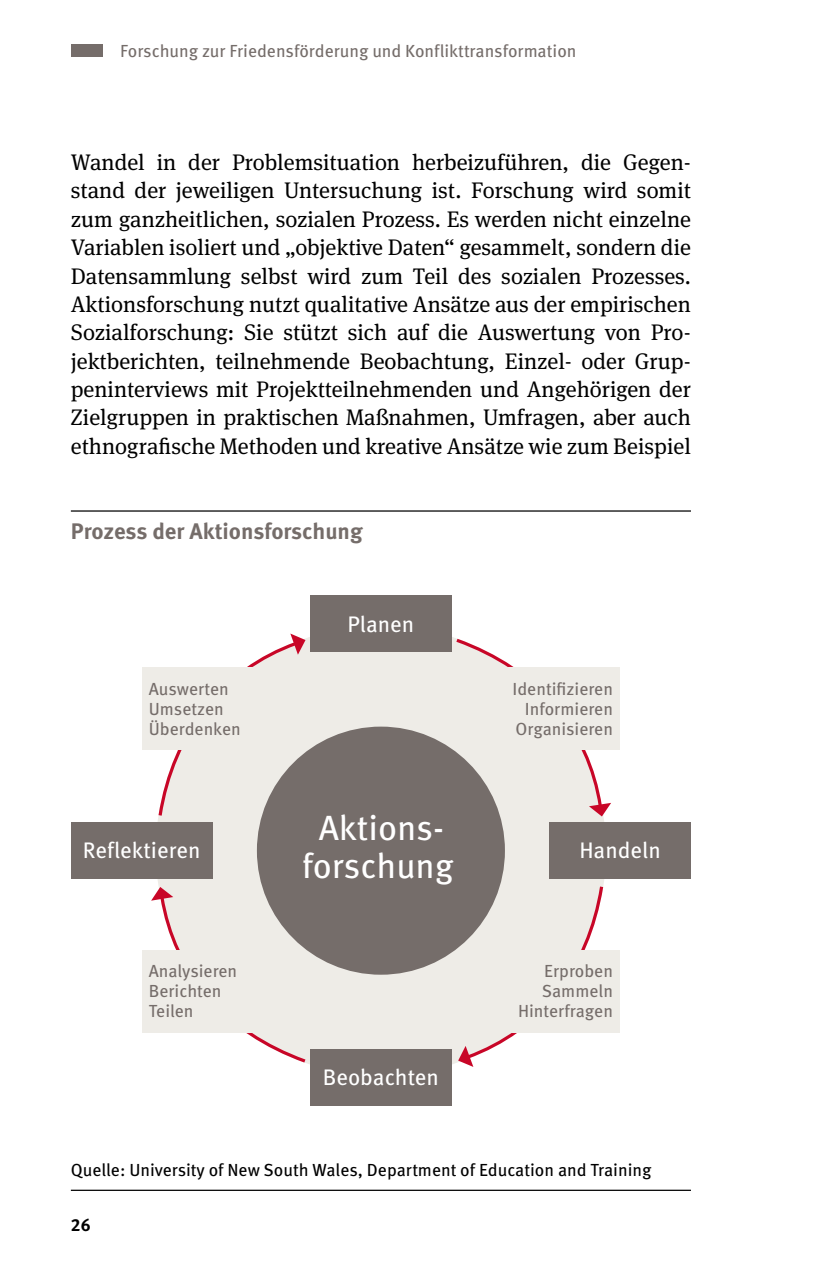
<style>
.page{position:relative;width:815px;height:1276px;background:#fff}
.page>*{position:absolute;margin:0;border:0;box-sizing:border-box;transform-origin:0 0}
.t1{font:35px/37.5px "Meta Pro";color:#fff;text-align:center}
.t2{font:22.5px/28.2px "Meta Serif Pro";color:#000;text-align:justify}
.t3{font:22.5px "Meta Pro";color:#fff}
.t4{font:700 22.5px "Meta Pro";color:#756d6a}
.t5{font:17.5px/20px "Meta Pro";color:#756d6a}
.t6{font:17.5px "Meta Pro";color:#000}
.t7{font:700 17.5px "Meta Pro";color:#000}
</style>
<div class="page">
<hr style="left:71px;top:510px;width:620px;height:1px;background:#000">
<hr style="left:71px;top:1189px;width:620px;height:2px;background:#000">
<div style="left:156px;top:625px;width:450px;height:451px;background:#eeece7;border-radius:50%"></div>
<div style="left:310px;top:595px;width:142px;height:57px;background:#756d6a"></div>
<div style="left:310px;top:1049px;width:142px;height:57px;background:#756d6a"></div>
<div style="left:71px;top:822px;width:142px;height:57px;background:#756d6a"></div>
<div style="left:549px;top:822px;width:142px;height:57px;background:#756d6a"></div>
<div style="left:257px;top:726px;width:248px;height:248px;background:#756d6a;border-radius:50%"></div>
<svg style="left:158px;top:633px;width:147px;height:186px"></svg>
<svg style="left:453px;top:637px;width:158px;height:179px"></svg>
<svg style="left:151px;top:887px;width:158px;height:176px"></svg>
<svg style="left:458px;top:883px;width:147px;height:184px"></svg>
<div style="left:142px;top:667px;width:141px;height:83px;background:#eeece7"></div>
<div style="left:142px;top:950px;width:141px;height:82px;background:#eeece7"></div>
<div style="left:478px;top:667px;width:142px;height:83px;background:#eeece7"></div>
<div style="left:478px;top:950px;width:142px;height:82px;background:#eeece7"></div>
<div style="left:71px;top:44px;width:32px;height:13px;background:#756d6a"></div>
<p class="t5" style="left:120px;top:39px;width:458px">Forschung zur Friedensförderung und Konflikttransformation</p>
<p class="t2" style="left:71px;top:147px;width:622px">Wandel in der Problemsituation herbeizuführen, die Gegen&shy;stand der jeweiligen Untersuchung ist. Forschung wird somit zum ganzheitlichen, sozialen Prozess. Es werden nicht einzelne Variablen isoliert und „objektive Daten“ gesammelt, sondern die Datensammlung selbst wird zum Teil des sozialen Prozesses.<br>Aktionsforschung nutzt qualitative Ansätze aus der empirischen Sozialforschung: Sie stützt sich auf die Auswertung von Pro&shy;jektberichten, teilnehmende Beobachtung, Einzel- oder Grup&shy;peninterviews mit Projektteilnehmenden und Angehörigen der Zielgruppen in praktischen Maßnahmen, Umfragen, aber auch ethnografische Methoden und kreative Ansätze wie zum Beispiel</p>
<p class="t4" style="left:71px;top:513px;width:293px">Prozess der Aktionsforschung</p>
<p class="t5" style="left:149px;top:677px;width:93px">Auswerten<br>Umsetzen<br>Überdenken</p>
<p class="t3" style="left:347px;top:606px;width:68px">Planen</p>
<p class="t5" style="left:513px;top:677px;width:102px;text-align:right">Identifizieren<br>Informieren<br>Organisieren</p>
<h1 class="t1" style="left:302px;top:807px;width:153px">Aktions&shy;forschung</h1>
<p class="t3" style="left:83px;top:833px;width:119px">Reflektieren</p>
<p class="t3" style="left:579px;top:833px;width:83px">Handeln</p>
<p class="t5" style="left:149px;top:960px;width:90px">Analysieren<br>Berichten<br>Teilen</p>
<p class="t3" style="left:323px;top:1060px;width:118px">Beobachten</p>
<p class="t5" style="left:518px;top:960px;width:97px;text-align:right">Erproben<br>Sammeln<br>Hinterfragen</p>
<p class="t6" style="left:71px;top:1156px;width:582px">Quelle: University of New South Wales, Department of Education and Training</p>
<p class="t7" style="left:71px;top:1211px;width:21px">26</p>
</div>
